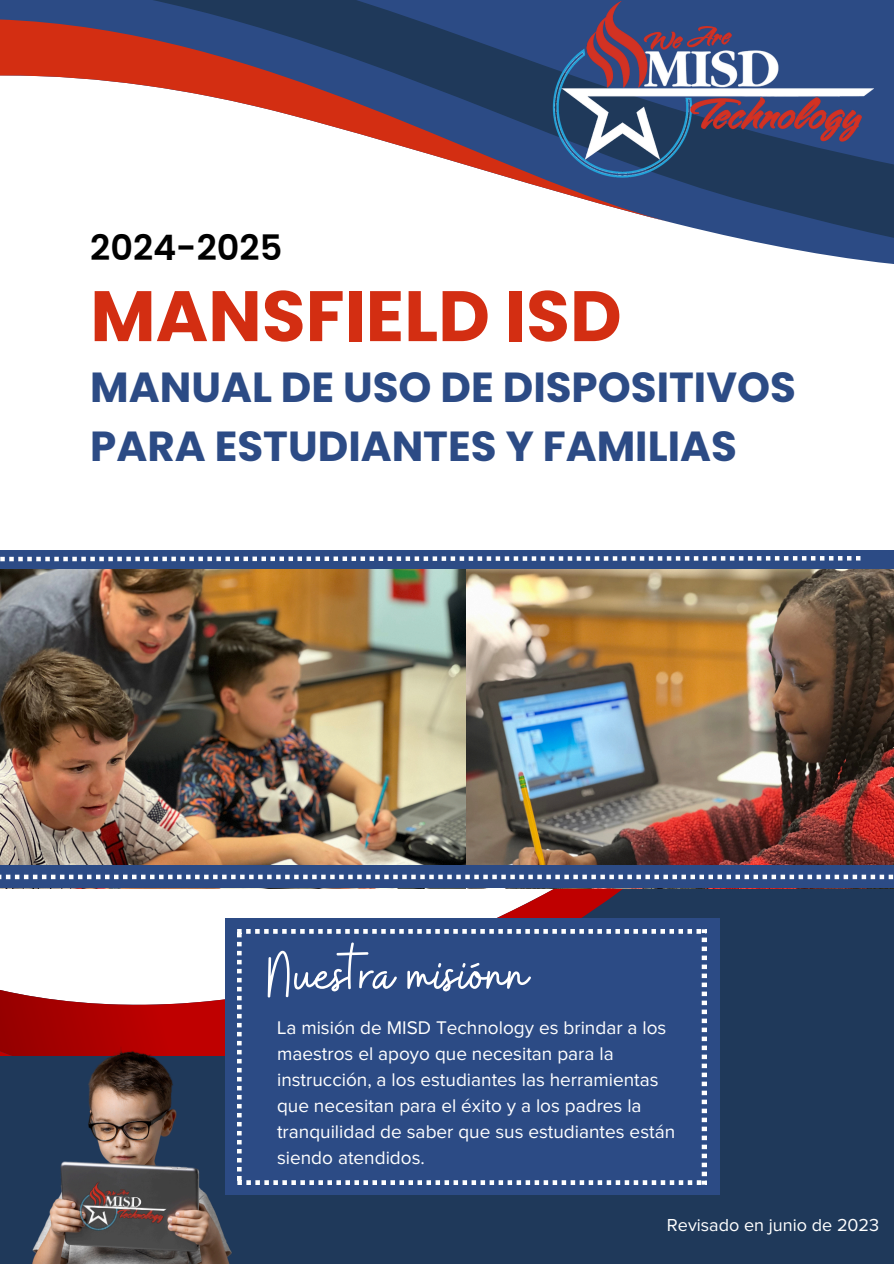
<style>
.page{position:relative;width:894px;height:1264px;background:#fff}
.page>*{position:absolute;margin:0;border:0;box-sizing:border-box;transform-origin:0 0}
.t1{font:700 71.25px "Poppins";color:#d32e12}
.t2{font:64.95px "Buffalo";color:#fff}
.t3{font:700 42px/58.5px "Poppins";color:#2c4b85}
.t4{font:600 35.1px "Poppins";color:#000}
.t5{font:19.05px/26px "Proxima Nova";color:#fff}
.t6{font:18px "Proxima Nova";color:#fff}
</style>
<div class="page">
<svg style="left:0;top:0;width:893px;height:264px"></svg>
<svg style="left:886px;top:0;width:7px;height:121px"></svg>
<div style="left:0;top:1056px;width:893px;height:207px;background:#1f395a"></div>
<img style="left:543px;top:0;width:343px;height:189px">
<img style="left:0;top:1054px;width:325px;height:209px">
<img style="left:76px;top:1177px;width:96px;height:60px">
<img style="left:0;top:550px;width:893px;height:504px">
<div style="left:225px;top:918px;width:494px;height:276px;background:#2c4b85"></div>
<svg style="left:237px;top:929px;width:469px;height:255px"></svg>
<p class="t4" style="left:90px;top:223px;width:193px">2024-2025</p>
<h3 class="t1" style="left:90px;top:266px;width:533px">MANSFIELD ISD</h3>
<p class="t3" style="left:90px;top:358px;width:707px">MANUAL DE USO DE DISPOSITIVOS<br>PARA ESTUDIANTES Y FAMILIAS</p>
<p class="t2" style="left:267px;top:932px;width:261px">Nuestra misiónn</p>
<h2 class="t5" style="left:277px;top:1015px;width:399px">La misión de MISD Technology es brindar a los maestros el apoyo que necesitan para la instrucción, a los estudiantes las herramientas que necesitan para el éxito y a los padres la tranquilidad de saber que sus estudiantes están siendo atendidos.</h2>
<p class="t6" style="left:666px;top:1216px;width:214px">Revisado en junio de 2023</p>
</div>
